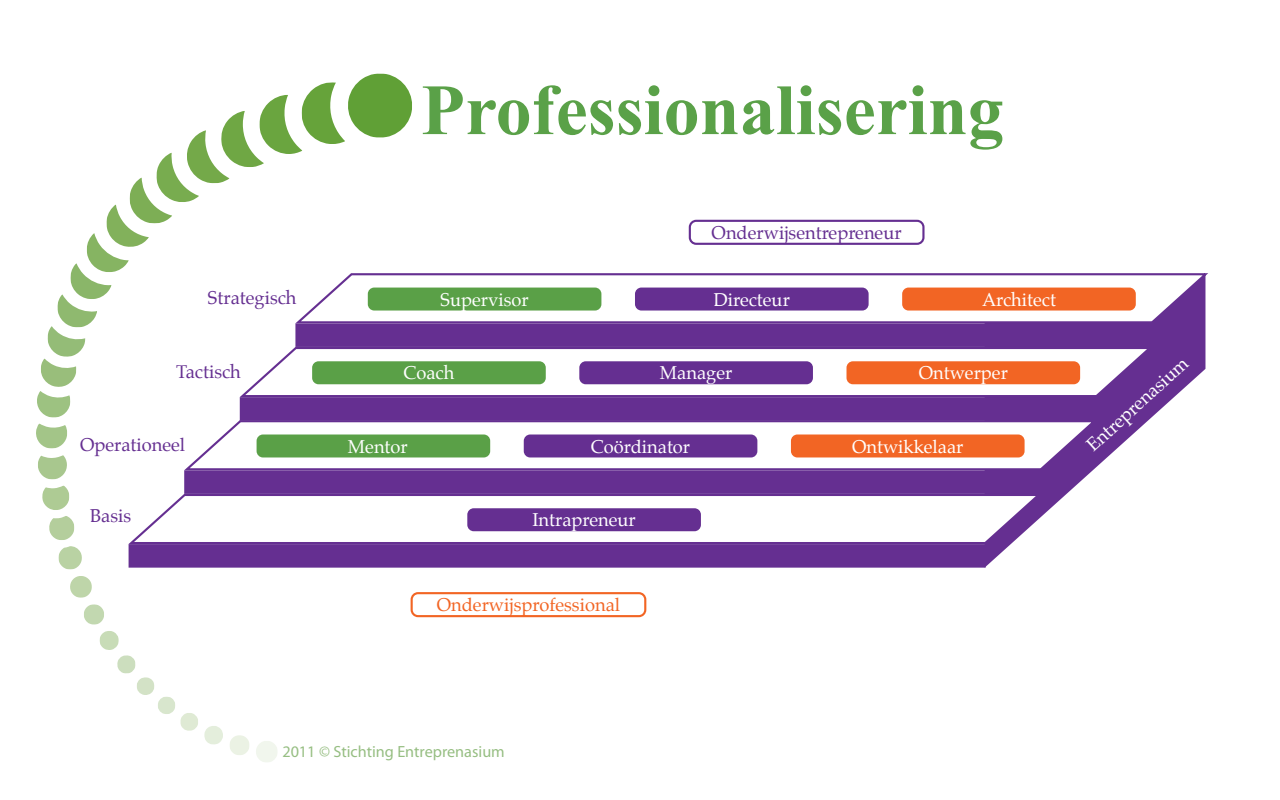
<style>
.page{position:relative;width:1280px;height:800px;background:#fff}
.page>*{position:absolute;margin:0;border:0;box-sizing:border-box;transform-origin:0 0}
.t1{font:700 72px "Times New Roman";color:#5aa148}
.t2{font:18.3px "Palatino";color:#fff}
.t3{font:18.3px "Palatino";color:#652f91}
.t4{font:18.3px "Palatino";color:#f26524}
.t5{font:16.2px "Myriad Pro";color:#96be82}
</style>
<div class="page">
<svg style="left:256px;top:741px;width:21px;height:21px"></svg>
<svg style="left:230px;top:735px;width:19px;height:20px"></svg>
<svg style="left:204px;top:726px;width:19px;height:19px"></svg>
<svg style="left:100px;top:631px;width:98px;height:100px"></svg>
<svg style="left:84px;top:604px;width:20px;height:21px"></svg>
<svg style="left:70px;top:576px;width:22px;height:22px"></svg>
<svg style="left:58px;top:546px;width:24px;height:24px"></svg>
<svg style="left:49px;top:516px;width:25px;height:24px"></svg>
<svg style="left:42px;top:485px;width:27px;height:25px"></svg>
<svg style="left:38px;top:455px;width:29px;height:24px"></svg>
<svg style="left:36px;top:73px;width:376px;height:376px"></svg>
<svg style="left:986px;top:325px;width:219px;height:242px"></svg>
<svg style="left:293px;top:272px;width:915px;height:53px"></svg>
<svg style="left:237px;top:346px;width:918px;height:53px"></svg>
<svg style="left:181px;top:419px;width:919px;height:53px"></svg>
<svg style="left:128px;top:493px;width:916px;height:53px"></svg>
<div style="left:411px;top:592px;width:235px;height:25px;border:2px solid #f26524;border-radius:6px"></div>
<div style="left:467px;top:508px;width:234px;height:23px;background:#652f91;border-radius:6px"></div>
<div style="left:130px;top:545px;width:855px;height:22px;background:#652f91"></div>
<div style="left:129px;top:544px;width:857px;height:24px;border:2px solid #652f91"></div>
<div style="left:524px;top:435px;width:233px;height:22px;background:#652f91;border-radius:6px"></div>
<div style="left:791px;top:435px;width:234px;height:22px;background:#f26524;border-radius:6px"></div>
<div style="left:257px;top:435px;width:233px;height:22px;background:#5aa047;border-radius:6px"></div>
<div style="left:185px;top:471px;width:855px;height:22px;background:#652f91"></div>
<div style="left:184px;top:470px;width:857px;height:24px;border:2px solid #652f91"></div>
<div style="left:579px;top:361px;width:234px;height:23px;background:#652f91;border-radius:6px"></div>
<div style="left:847px;top:361px;width:233px;height:23px;background:#f26524;border-radius:6px"></div>
<div style="left:312px;top:361px;width:234px;height:23px;background:#5aa047;border-radius:6px"></div>
<div style="left:241px;top:398px;width:855px;height:22px;background:#652f91"></div>
<div style="left:240px;top:397px;width:857px;height:24px;border:2px solid #652f91"></div>
<div style="left:635px;top:288px;width:234px;height:23px;background:#652f91;border-radius:6px"></div>
<div style="left:902px;top:288px;width:234px;height:23px;background:#f26524;border-radius:6px"></div>
<div style="left:368px;top:288px;width:233px;height:23px;background:#5aa047;border-radius:6px"></div>
<div style="left:297px;top:324px;width:855px;height:22px;background:#652f91"></div>
<div style="left:295px;top:323px;width:858px;height:24px;border:2px solid #652f91"></div>
<div style="left:689px;top:220px;width:236px;height:25px;border:2px solid #652f91;border-radius:6px"></div>
<h1 class="t1" style="left:421px;top:60px;width:584px">Professionalisering</h1>
<p class="t3" style="left:712px;top:217px;width:191px">Onderwijsentrepreneur</p>
<p class="t3" style="left:208px;top:283px;width:90px">Strategisch</p>
<p class="t2" style="left:441px;top:284px;width:90px">Supervisor</p>
<p class="t2" style="left:714px;top:284px;width:78px">Directeur</p>
<p class="t2" style="left:982px;top:284px;width:75px">Architect</p>
<p class="t3" style="left:176px;top:357px;width:66px">Tactisch</p>
<p class="t3" style="left:80px;top:430px;width:107px">Operationeel</p>
<p class="t2" style="left:404px;top:358px;width:52px">Coach</p>
<p class="t2" style="left:660px;top:358px;width:74px">Manager</p>
<p class="t2" style="left:919px;top:358px;width:91px">Ontwerper</p>
<p class="t2" style="left:348px;top:431px;width:61px">Mentor</p>
<p class="t2" style="left:591px;top:431px;width:101px">Coördinator</p>
<p class="t2" style="left:852px;top:431px;width:113px">Ontwikkelaar</p>
<p class="t2" style="left:1079px;top:436px;width:132px;rotate:-42deg">Entreprenasium</p>
<p class="t3" style="left:90px;top:501px;width:43px">Basis</p>
<p class="t2" style="left:532px;top:505px;width:105px">Intrapreneur</p>
<p class="t4" style="left:437px;top:590px;width:185px">Onderwijsprofessional</p>
<p class="t5" style="left:282px;top:742px;width:224px">2011 © Stichting Entreprenasium</p>
</div>
